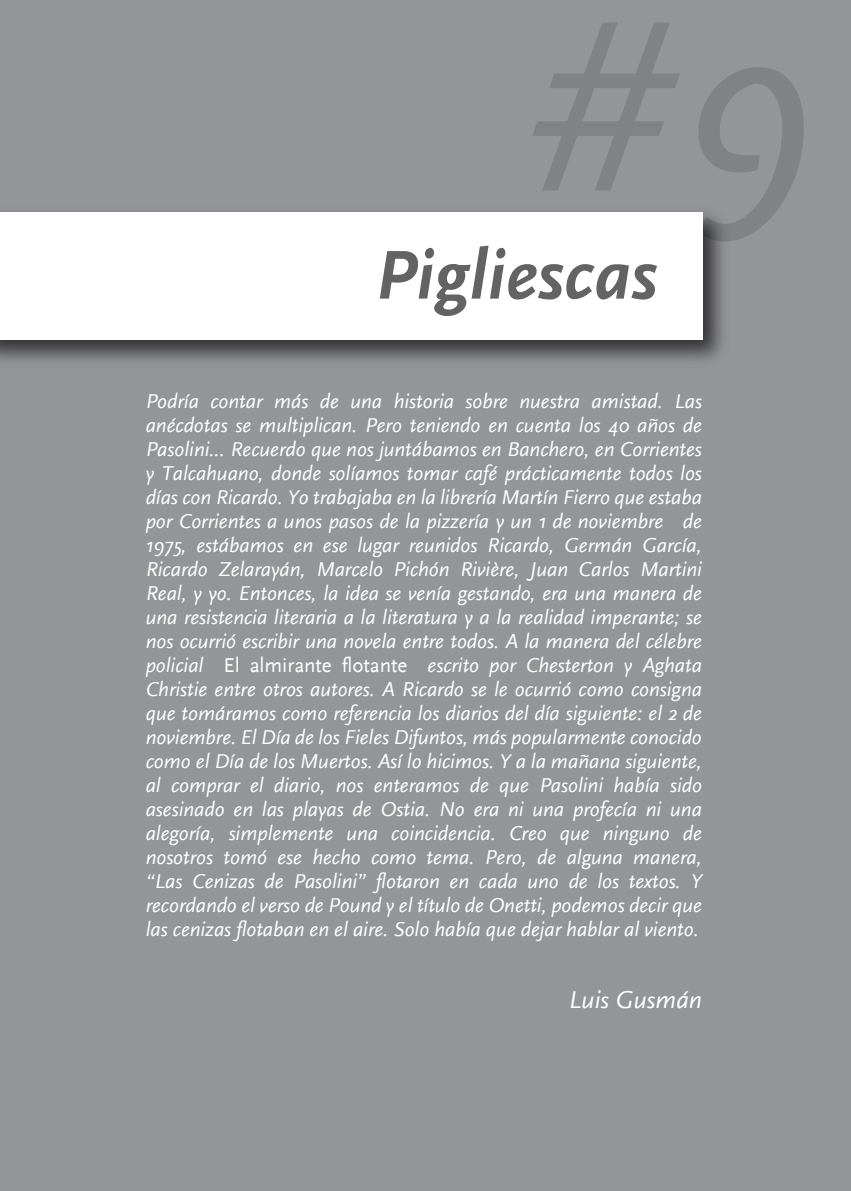
<style>
.page{position:relative;width:851px;height:1191px;background:#fff}
.page>*{position:absolute;margin:0;border:0;box-sizing:border-box;transform-origin:0 0}
.t1{font:italic 700 72px "AD Scala Sans";color:#636366}
.t2{font:italic 500 25.5px "AD Scala Sans";color:#fff}
.t3{font:italic 500 21px/24px "AD Scala Sans";letter-spacing:-.005em;color:#fff;text-align:justify}
.s1{font-weight:400;font-style:normal}
</style>
<div class="page">
<div style="left:0;top:0;width:850px;height:1191px;background:#939598"></div>
<img style="left:0;top:212px;width:723px;height:149px">
<div style="left:0;top:213px;width:702px;height:127px;background:#fff"></div>
<h1 class="t1" style="left:375px;top:236px;width:283px">Pigliescas</h1>
<p class="t3" style="left:146px;top:389px;width:558px">Podría contar más de una historia sobre nuestra amistad. Las anécdotas se multiplican. Pero teniendo en cuenta los 40 años de Pasolini... Recuerdo que nos juntábamos en Banchero, en Corrientes y Talcahuano, donde solíamos tomar café prácticamente todos los días con Ricardo. Yo trabajaba en la librería Martín Fierro que estaba por Corrientes a unos pasos de la pizzería y un 1 de noviembre de 1975, estábamos en ese lugar reunidos Ricardo, Germán García, Ricardo Zelarayán, Marcelo Pichón Rivière, Juan Carlos Martini Real, y yo. Entonces, la idea se venía gestando, era una manera de una resistencia literaria a la literatura y a la realidad imperante; se nos ocurrió escribir una novela entre todos. A la manera del célebre policial <span class="s1">El almirante flotante</span> escrito por Chesterton y Aghata Christie entre otros autores. A Ricardo se le ocurrió como consigna que tomáramos como referencia los diarios del día siguiente: el 2 de noviembre. El Día de los Fieles Difuntos, más popularmente conocido como el Día de los Muertos. Así lo hicimos. Y a la mañana siguiente, al comprar el diario, nos enteramos de que Pasolini había sido asesinado en las playas de Ostia. No era ni una profecía ni una alegoría, simplemente una coincidencia. Creo que ninguno de nosotros tomó ese hecho como tema. Pero, de alguna manera, “Las Cenizas de Pasolini” flotaron en cada uno de los textos. Y recordando el verso de Pound y el título de Onetti, podemos decir que las cenizas flotaban en el aire. Solo había que dejar hablar al viento.</p>
<p class="t2" style="left:569px;top:985px;width:135px">Luis Gusmán</p>
</div>
